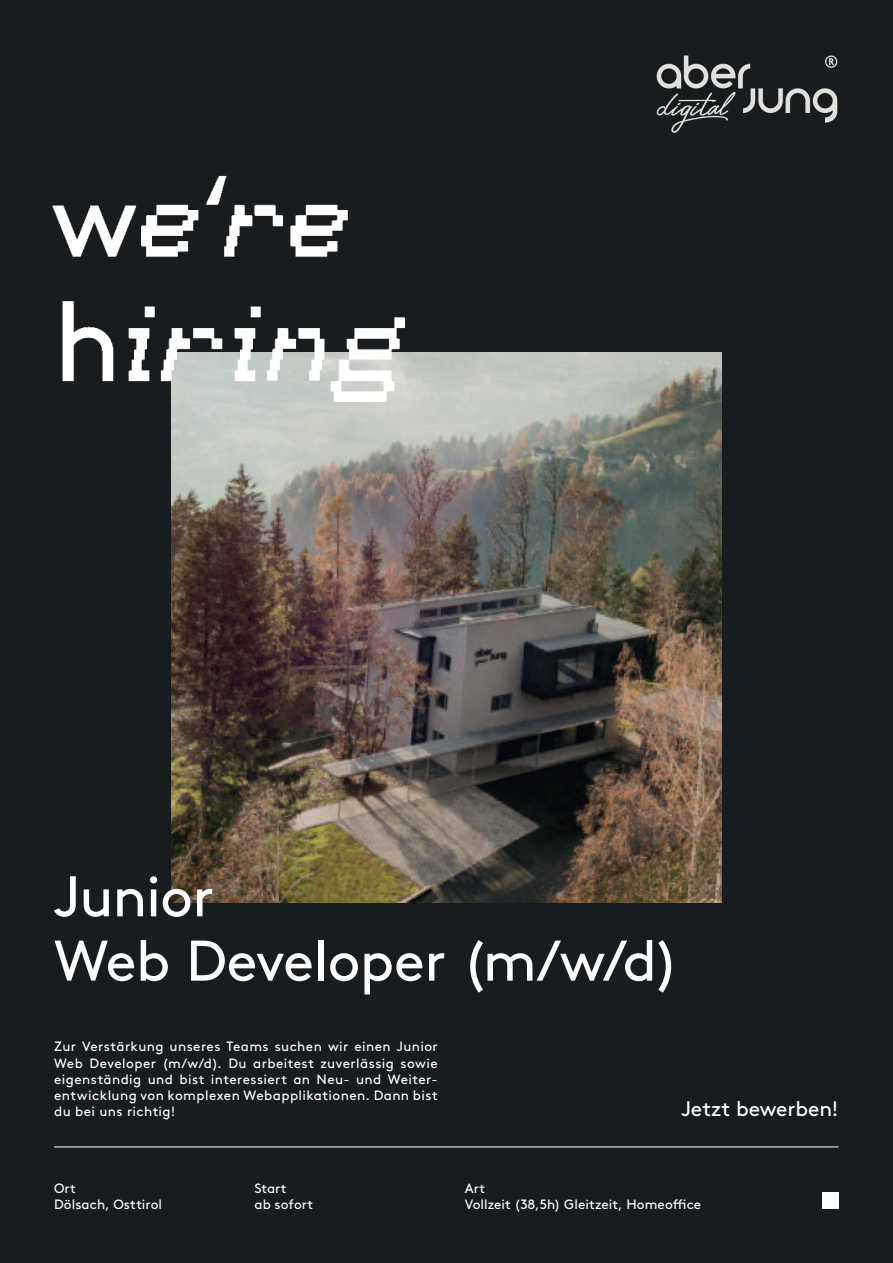
<style>
.page{position:relative;width:893px;height:1263px;background:#181c1f}
.page>*{position:absolute;margin:0;border:0;box-sizing:border-box;transform-origin:0 0}
.t1{font:57.3px/64.3px "Brown";letter-spacing:-.015em;color:#fff}
.t2{font:21px "Brown";letter-spacing:-.005em;color:#fff}
.t3{font:13.5px/16.2px "Brown";letter-spacing:.015em;color:#fff}
</style>
<div class="page">
<hr style="left:54px;top:1146px;width:785px;height:1px;background:#fff">
<div style="left:822px;top:1192px;width:17px;height:17px;background:#fff"></div>
<img style="left:655px;top:54px;width:184px;height:79px">
<img style="left:171px;top:353px;width:550px;height:550px">
<img style="left:49px;top:171px;width:301px;height:119px">
<img style="left:49px;top:296px;width:363px;height:119px">
<h1 class="t1" style="left:54px;top:859px;width:627px">Junior<br>Web Developer (m/w/d)</h1>
<p class="t3" style="left:54px;top:1037px;width:385px;text-align:justify">Zur Verstärkung unseres Teams suchen wir einen Junior Web Developer (m/w/d). Du arbeitest zuverlässig sowie eigenständig und bist interessiert an Neu- und Weiter&shy;entwicklung von komplexen Webapplikationen. Dann bist du bei uns richtig!</p>
<h2 class="t2" style="left:681px;top:1093px;width:159px">Jetzt bewerben!</h2>
<p class="t3" style="left:54px;top:1179px;width:110px">Ort<br>Dölsach, Osttirol</p>
<p class="t3" style="left:465px;top:1179px;width:238px">Art<br>Vollzeit (38,5h) Gleitzeit, Homeoffice</p>
<p class="t3" style="left:254px;top:1179px;width:60px">Start<br>ab sofort</p>
</div>
